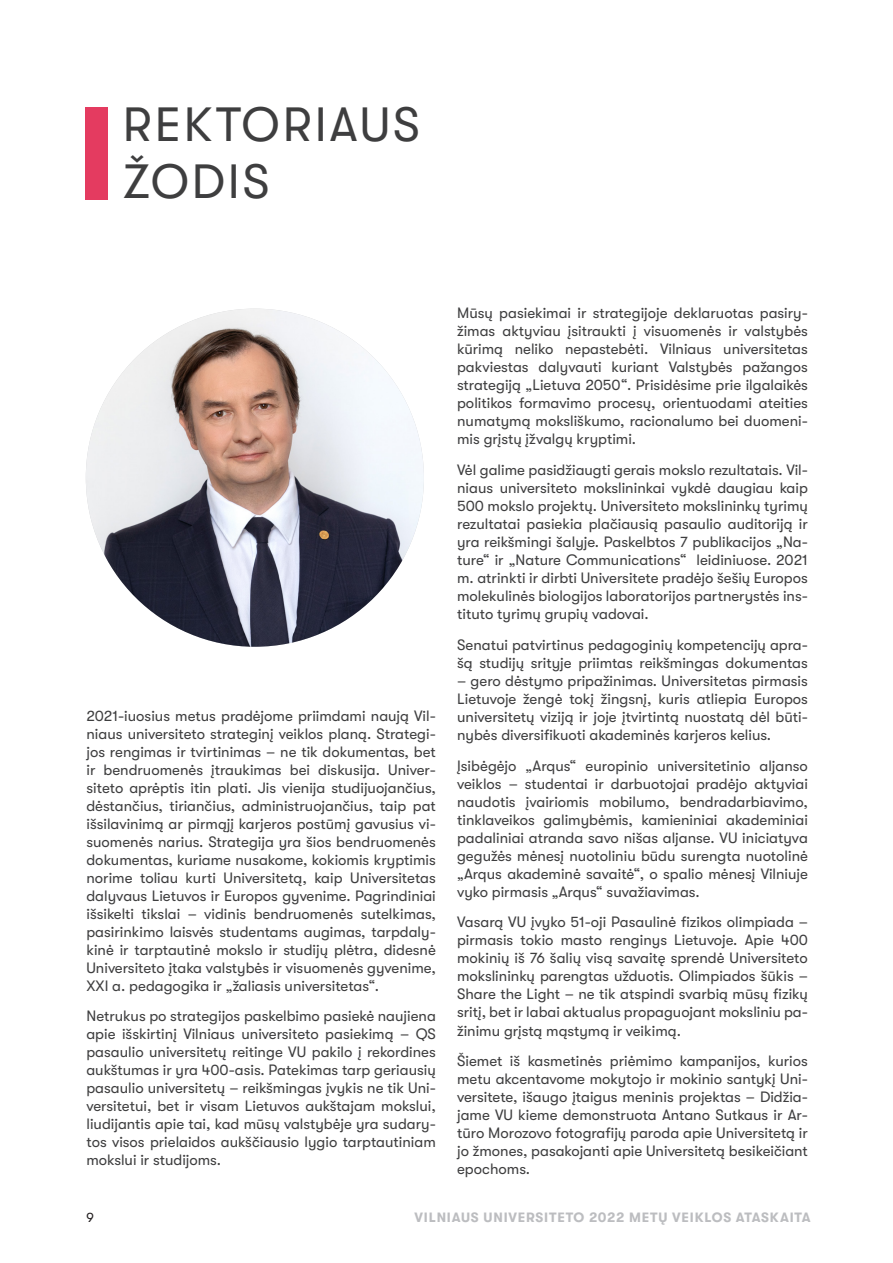
<style>
.page{position:relative;width:893px;height:1263px;background:#fff}
.page>*{position:absolute;margin:0;border:0;box-sizing:border-box;transform-origin:0 0}
.turinys_antras_lvl{font:48px/57.6px "GT Walsheim";letter-spacing:.06em;color:#3e3e3f}
.basic{font:15px/18px "GT Walsheim";color:#3e3e3f;text-align:justify}
.t1{font:700 13.5px "GT Walsheim";letter-spacing:.06em;color:#bcbdc0}
.t2{font:13.5px "GT Walsheim";color:#231f20}
</style>
<div class="page">
<img style="left:86px;top:309px;width:338px;height:338px;border-radius:169px">
<div style="left:86px;top:107px;width:22px;height:93px;background:#e43b60"></div>
<p class="turinys_antras_lvl" style="left:123px;top:96px;width:299px">REKTORIAUS<br>ŽODIS</p>
<p class="basic" style="left:86px;top:707px;width:351px">2021-iuosius metus pradėjome priimdami naują Vil&shy;niaus universiteto strateginį veiklos planą. Strategi&shy;jos rengimas ir tvirtinimas – ne tik dokumentas, bet ir bendruomenės įtraukimas bei diskusija. Univer&shy;siteto aprėptis itin plati. Jis vienija studijuojančius, dėstančius, tiriančius, administruojančius, taip pat išsilavinimą ar pirmąjį karjeros postūmį gavusius vi&shy;suomenės narius. Strategija yra šios bendruomenės dokumentas, kuriame nusakome, kokiomis kryptimis norime toliau kurti Universitetą, kaip Universitetas dalyvaus Lietuvos ir Europos gyvenime. Pagrindiniai išsikelti tikslai – vidinis bendruomenės sutelkimas, pasirinkimo laisvės studentams augimas, tarpdaly&shy;kinė ir tarptautinė mokslo ir studijų plėtra, didesnė Universiteto įtaka valstybės ir visuomenės gyvenime, XXI a. pedagogika ir „žaliasis universitetas“.</p>
<p class="basic" style="left:86px;top:1007px;width:351px">Netrukus po strategijos paskelbimo pasiekė naujiena apie išskirtinį Vilniaus universiteto pasiekimą – QS pasaulio universitetų reitinge VU pakilo į rekordines aukštumas ir yra 400-asis. Patekimas tarp geriausių pasaulio universitetų – reikšmingas įvykis ne tik Uni&shy;versitetui, bet ir visam Lietuvos aukštajam mokslui, liudijantis apie tai, kad mūsų valstybėje yra sudary&shy;tos visos prielaidos aukščiausio lygio tarptautiniam mokslui ir studijoms.</p>
<p class="basic" style="left:457px;top:304px;width:352px">Mūsų pasiekimai ir strategijoje deklaruotas pasiry&shy;žimas aktyviau įsitraukti į visuomenės ir valstybės kūrimą neliko nepastebėti. Vilniaus universitetas pakviestas dalyvauti kuriant Valstybės pažangos strategiją „Lietuva 2050“. Prisidėsime prie ilgalaikės politikos formavimo procesų, orientuodami ateities numatymą moksliškumo, racionalumo bei duomeni&shy;mis grįstų įžvalgų kryptimi.</p>
<p class="basic" style="left:457px;top:461px;width:352px">Vėl galime pasidžiaugti gerais mokslo rezultatais. Vil&shy;niaus universiteto mokslininkai vykdė daugiau kaip 500 mokslo projektų. Universiteto mokslininkų tyrimų rezultatai pasiekia plačiausią pasaulio auditoriją ir yra reikšmingi šalyje. Paskelbtos 7 publikacijos „Na&shy;ture“ ir „Nature Communications“ leidiniuose. 2021 m. atrinkti ir dirbti Universitete pradėjo šešių Europos molekulinės biologijos laboratorijos partnerystės ins&shy;tituto tyrimų grupių vadovai.</p>
<p class="basic" style="left:457px;top:636px;width:352px">Senatui patvirtinus pedagoginių kompetencijų apra&shy;šą studijų srityje priimtas reikšmingas dokumentas</p>
<p class="basic" style="left:457px;top:672px;width:352px">– gero dėstymo pripažinimas. Universitetas pirmasis Lietuvoje žengė tokį žingsnį, kuris atliepia Europos universitetų viziją ir joje įtvirtintą nuostatą dėl būti&shy;nybės diversifikuoti akademinės karjeros kelius.</p>
<p class="basic" style="left:457px;top:757px;width:352px">Įsibėgėjo „Arqus“ europinio universitetinio aljanso veiklos – studentai ir darbuotojai pradėjo aktyviai naudotis įvairiomis mobilumo, bendradarbiavimo, tinklaveikos galimybėmis, kamieniniai akademiniai padaliniai atranda savo nišas aljanse. VU iniciatyva gegužės mėnesį nuotoliniu būdu surengta nuotolinė „Arqus akademinė savaitė“, o spalio mėnesį Vilniuje vyko pirmasis „Arqus“ suvažiavimas.</p>
<p class="basic" style="left:457px;top:913px;width:352px">Vasarą VU įvyko 51-oji Pasaulinė fizikos olimpiada – pirmasis tokio masto renginys Lietuvoje. Apie 400 mokinių iš 76 šalių visą savaitę sprendė Universiteto mokslininkų parengtas užduotis. Olimpiados šūkis – Share the Light – ne tik atspindi svarbią mūsų fizikų sritį, bet ir labai aktualus propaguojant moksliniu pa&shy;žinimu grįstą mąstymą ir veikimą.</p>
<p class="basic" style="left:457px;top:1052px;width:352px">Šiemet iš kasmetinės priėmimo kampanijos, kurios metu akcentavome mokytojo ir mokinio santykį Uni&shy;versitete, išaugo įtaigus meninis projektas – Didžia&shy;jame VU kieme demonstruota Antano Sutkaus ir Ar&shy;tūro Morozovo fotografijų paroda apie Universitetą ir jo žmones, pasakojanti apie Universitetą besikeičiant epochoms.</p>
<p class="t2" style="left:86px;top:1210px;width:9px">9</p>
<p class="t1" style="left:415px;top:1210px;width:398px">VILNIAUS UNIVERSITETO 2022 METŲ VEIKLOS ATASKAITA</p>
</div>
